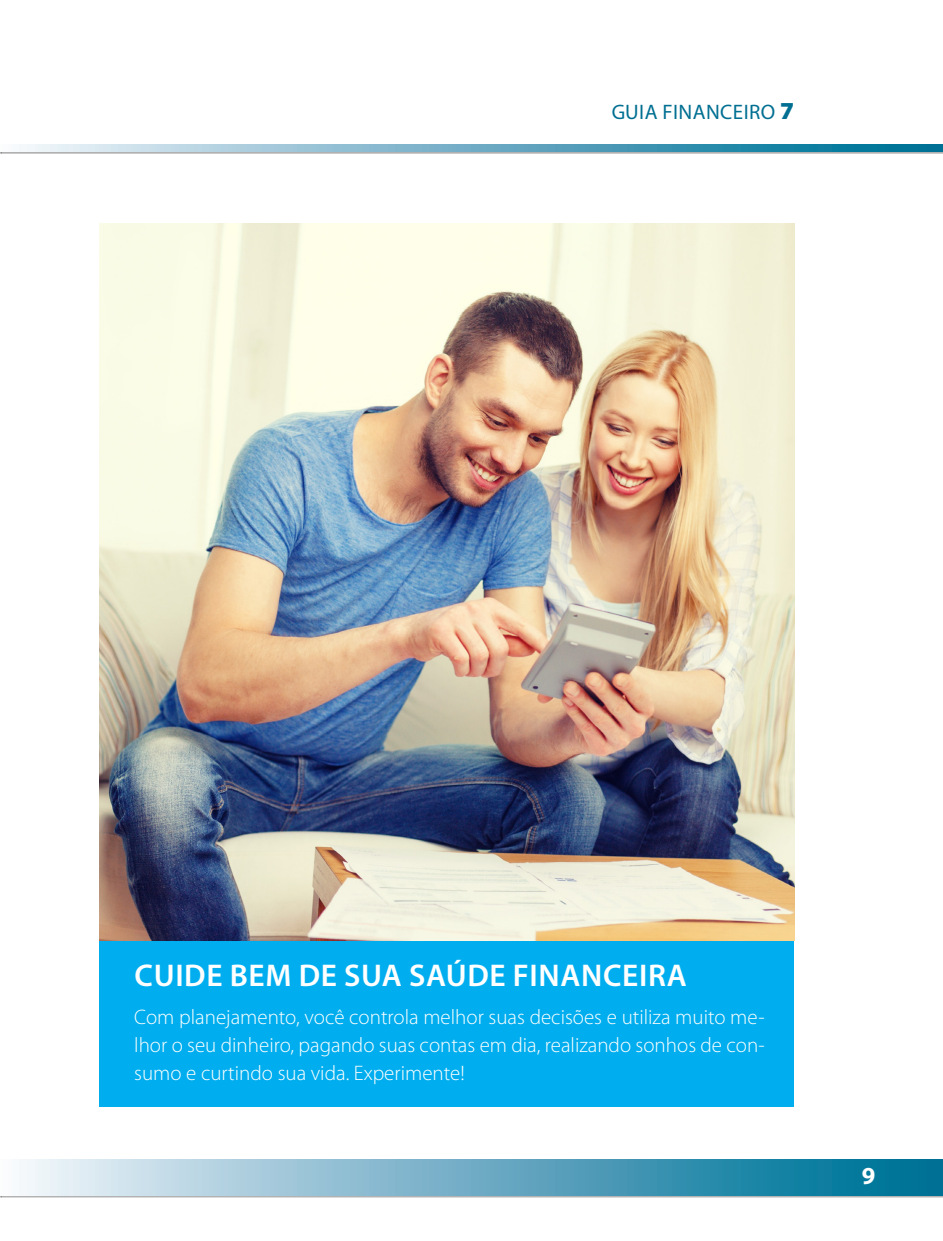
<style>
.page{position:relative;width:943px;height:1241px;background:#fff}
.page>*{position:absolute;margin:0;border:0;box-sizing:border-box;transform-origin:0 0}
.destaque_box{font:600 31.5px "Myriad Pro";letter-spacing:.02em;color:#fff}
.t1{font:700 24.5px "Myriad Pro";color:#fff}
.texto_corrido{font:300 21px/28px "Myriad Pro";color:#fff;text-align:justify}
.t2{font:21px "Myriad Pro";letter-spacing:.02em;color:#006f92}
.s1{font-weight:900;font-size:24.5px}
</style>
<div class="page">
<hr style="left:0;top:1160px;width:2px;height:37px;background:#231f20;opacity:.35">
<div style="left:1px;top:1160px;width:942px;height:37px;background:#231f20;opacity:.35"></div>
<div style="left:0;top:1159px;width:943px;height:35px;background:linear-gradient(to right,#f4f4fb,#006991)"></div>
<div style="left:1px;top:146px;width:942px;height:8px;background:#231f20;opacity:.35"></div>
<svg style="left:1px;top:144px;width:942px;height:7px"></svg>
<div style="left:99px;top:936px;width:695px;height:170px;background:#00aeef"></div>
<img style="left:99px;top:223px;width:695px;height:717px">
<p class="t2" style="left:611px;top:99px;width:184px">GUIA FINANCEIRO <span class="s1">7</span></p>
<p class="destaque_box" style="left:135px;top:955px;width:553px">CUIDE BEM DE SUA SAÚDE FINANCEIRA</p>
<p class="texto_corrido" style="left:134px;top:1002px;width:632px">Com planejamento, você controla melhor suas decisões e utiliza muito me&shy;lhor o seu dinheiro, pagando suas contas em dia, realizando sonhos de con&shy;sumo e curtindo sua vida. Experimente!</p>
<p class="t1" style="left:861px;top:1159px;width:15px">9</p>
</div>
